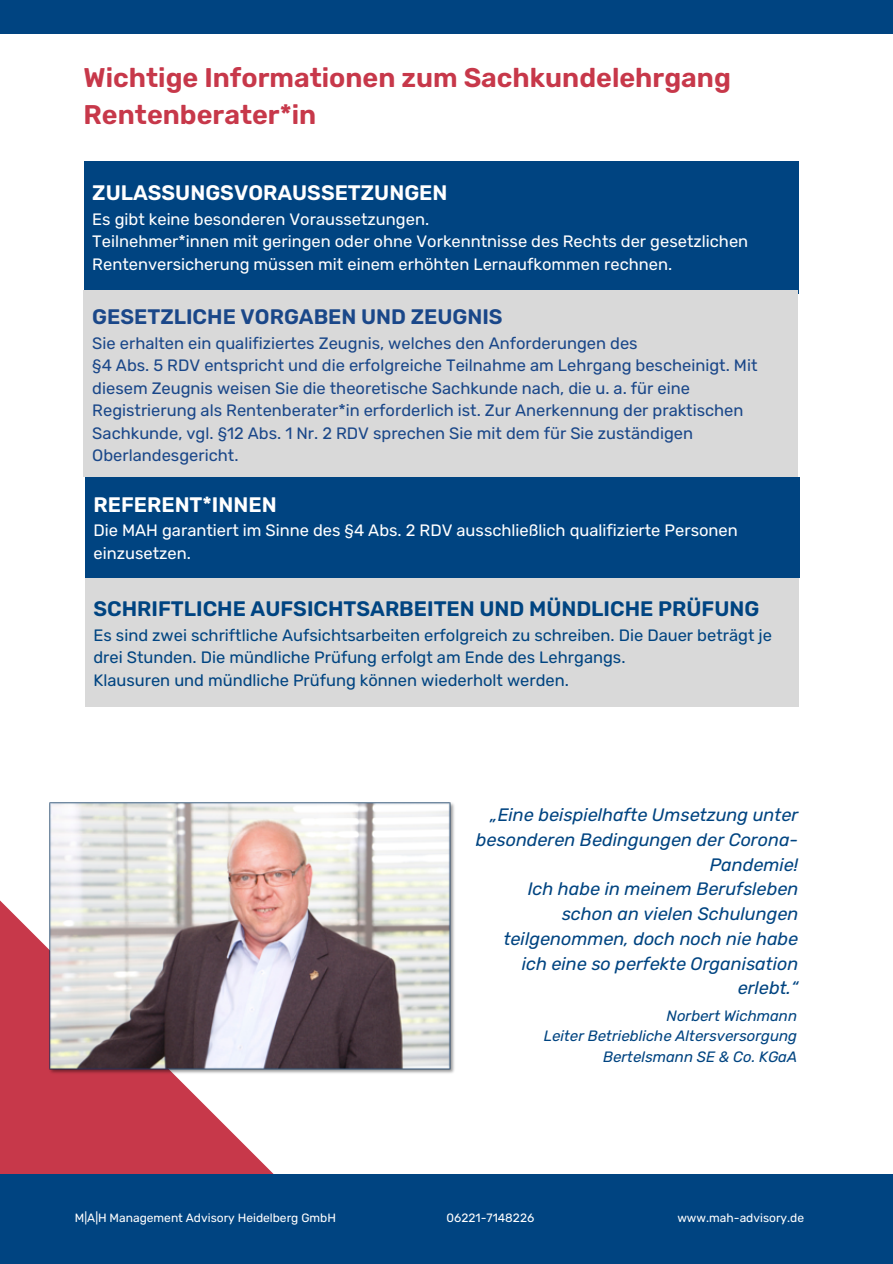
<style>
.page{position:relative;width:893px;height:1264px;background:#fff}
.page>*{position:absolute;margin:0;border:0;box-sizing:border-box;transform-origin:0 0}
.t1{font:600 27px/37.2px "Rubik";color:#c7384a}
.t2{font:600 21px "Rubik";color:#004481}
.t3{font:600 21px "Rubik";color:#fff}
.t4{font:600 21px "Rubik";color:#1a4789}
.t5{font:italic 18px/24.8px "Rubik";color:#004481;text-align:right}
.t6{font:16.5px/22.5px "Rubik";color:#1a4789}
.t7{font:16.5px/22.5px "Rubik";color:#fff}
.t8{font:16.5px/22.5px "Rubik";color:#004481}
.t9{font:italic 15px "Rubik";color:#004481}
.t10{font:12px "Rubik";color:#fff}
</style>
<div class="page">
<svg style="left:0;top:900px;width:274px;height:274px;fill:#c7384a"></svg>
<div style="left:0;top:1174px;width:892px;height:89px;background:#004481"></div>
<div style="left:85px;top:577px;width:713px;height:130px;background:#d9d9d9"></div>
<div style="left:84px;top:161px;width:714px;height:132px;background:#004481"></div>
<div style="left:84px;top:290px;width:714px;height:186px;background:#d9d9d9"></div>
<div style="left:85px;top:477px;width:714px;height:100px;background:#004481"></div>
<img style="left:48px;top:802px;width:407px;height:273px">
<div style="left:0;top:0;width:892px;height:33px;background:#004481"></div>
<p class="t1" style="left:84px;top:59px;width:648px">Wichtige Informationen zum Sachkundelehrgang<br>Rentenberater*in</p>
<p class="t3" style="left:92px;top:180px;width:356px">ZULASSUNGSVORAUSSETZUNGEN</p>
<p class="t7" style="left:92px;top:208px;width:338px">Es gibt keine besonderen Voraussetzungen.</p>
<p class="t7" style="left:92px;top:230px;width:657px">Teilnehmer*innen mit geringen oder ohne Vorkenntnisse des Rechts der gesetzlichen<br>Rentenversicherung müssen mit einem erhöhten Lernaufkommen rechnen.</p>
<p class="t4" style="left:92px;top:304px;width:412px">GESETZLICHE VORGABEN UND ZEUGNIS</p>
<p class="t6" style="left:92px;top:332px;width:547px">Sie erhalten ein qualifiziertes Zeugnis, welches den Anforderungen des</p>
<p class="t6" style="left:92px;top:354px;width:666px">§4 Abs. 5 RDV entspricht und die erfolgreiche Teilnahme am Lehrgang bescheinigt. Mit diesem Zeugnis weisen Sie die theoretische Sachkunde nach, die u. a. für eine Registrierung als Rentenberater*in erforderlich ist. Zur Anerkennung der praktischen Sachkunde, vgl. §12 Abs. 1 Nr. 2 RDV sprechen Sie mit dem für Sie zuständigen Oberlandesgericht.</p>
<p class="t3" style="left:93px;top:492px;width:185px">REFERENT*INNEN</p>
<p class="t7" style="left:93px;top:519px;width:645px">Die MAH garantiert im Sinne des §4 Abs. 2 RDV ausschließlich qualifizierte Personen einzusetzen.</p>
<p class="t2" style="left:93px;top:596px;width:667px">SCHRIFTLICHE AUFSICHTSARBEITEN UND MÜNDLICHE PRÜFUNG</p>
<p class="t8" style="left:93px;top:624px;width:680px">Es sind zwei schriftliche Aufsichtsarbeiten erfolgreich zu schreiben. Die Dauer beträgt je drei Stunden. Die mündliche Prüfung erfolgt am Ende des Lehrgangs.</p>
<p class="t8" style="left:93px;top:669px;width:477px">Klausuren und mündliche Prüfung können wiederholt werden.</p>
<p class="t5" style="left:476px;top:802px;width:324px">„Eine beispielhafte Umsetzung unter besonderen Bedingungen der Corona-<br>Pandemie!</p>
<p class="t5" style="left:503px;top:876px;width:296px">Ich habe in meinem Berufsleben schon an vielen Schulungen teilgenommen, doch noch nie habe ich eine so perfekte Organisation erlebt.“</p>
<p class="t9" style="left:666px;top:1007px;width:132px">Norbert Wichmann</p>
<p class="t9" style="left:544px;top:1027px;width:255px">Leiter Betriebliche Altersversorgung</p>
<p class="t9" style="left:603px;top:1047px;width:195px">Bertelsmann SE &amp; Co. KGaA</p>
<p class="t10" style="left:75px;top:1210px;width:262px">M|A|H Management Advisory Heidelberg GmbH</p>
<p class="t10" style="left:446px;top:1210px;width:89px">06221-7148226</p>
<p class="t10" style="left:677px;top:1210px;width:128px">www.mah-advisory.de</p>
</div>
